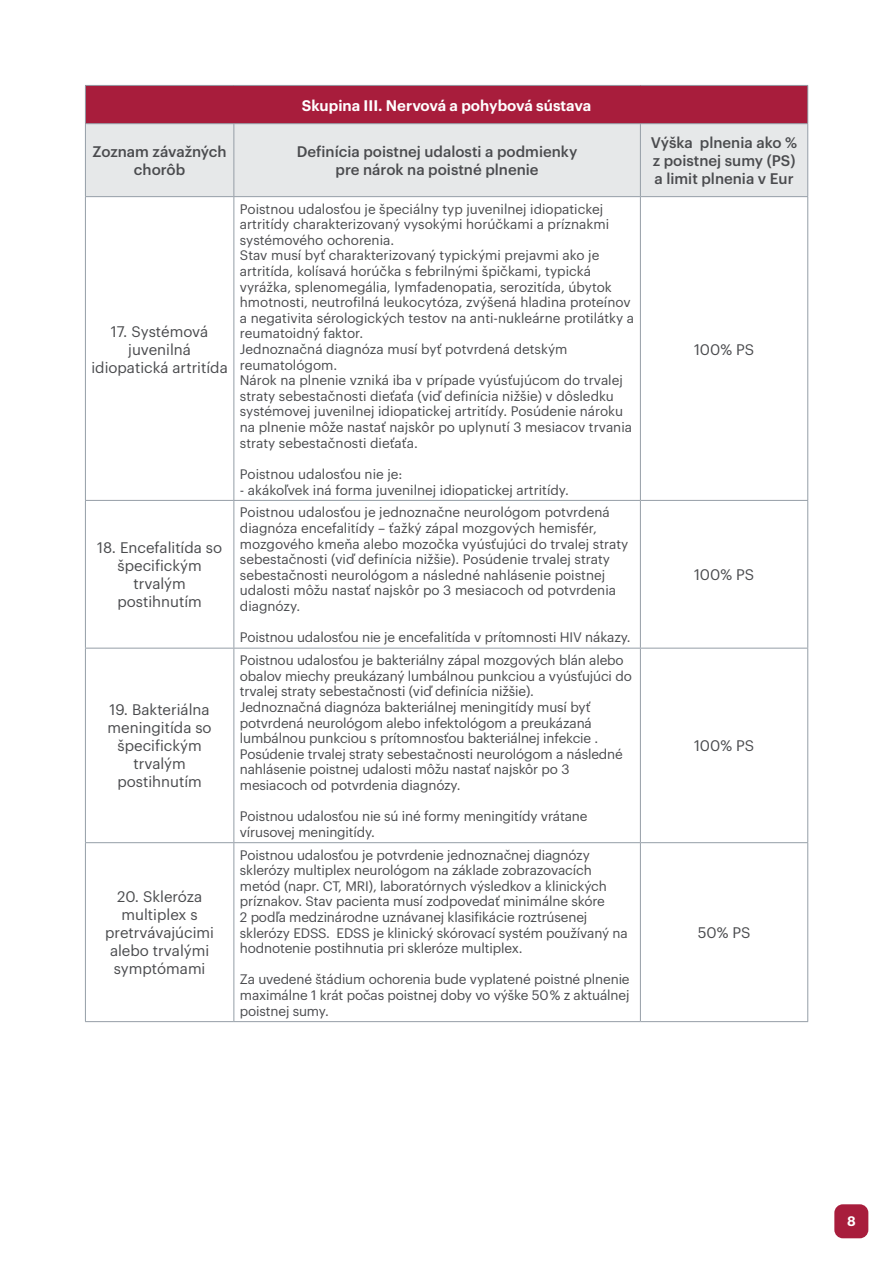
<style>
.page{position:relative;width:893px;height:1263px;background:#fff}
.page>*{position:absolute;margin:0;border:0;box-sizing:border-box;transform-origin:0 0}
.t1{font:15px/18px "Graphik";color:#4a4b4e;text-align:center}
.t2{font:500 15px/18px "Graphik";color:#4a4b4e;text-align:center}
.t3{font:600 15px "Graphik";color:#fff}
.t4{font:13.5px/15.6px "Graphik";letter-spacing:-.005em;color:#4a4b4e}
.t5{font:600 13.5px "Graphik";color:#fff}
</style>
<div class="page">
<div style="left:834px;top:1204px;width:34px;height:34px;background:#a81d3c;border-radius:9px"></div>
<div style="left:85px;top:85px;width:723px;height:39px;background:#a81d3c"></div>
<div style="left:86px;top:124px;width:721px;height:72px;background:#e6e8e9"></div>
<hr style="left:85px;top:85px;width:149px;height:1px;background:#959ea7">
<hr style="left:85px;top:86px;width:1px;height:37px;background:#959ea7">
<hr style="left:234px;top:85px;width:406px;height:1px;background:#959ea7">
<hr style="left:640px;top:85px;width:168px;height:1px;background:#959ea7">
<hr style="left:807px;top:86px;width:1px;height:37px;background:#959ea7">
<hr style="left:85px;top:123px;width:149px;height:1px;background:#959ea7">
<hr style="left:85px;top:124px;width:1px;height:72px;background:#959ea7">
<hr style="left:234px;top:123px;width:406px;height:1px;background:#959ea7">
<hr style="left:233px;top:124px;width:1px;height:72px;background:#959ea7">
<hr style="left:640px;top:123px;width:168px;height:1px;background:#959ea7">
<hr style="left:640px;top:124px;width:1px;height:72px;background:#959ea7">
<hr style="left:807px;top:124px;width:1px;height:72px;background:#959ea7">
<hr style="left:85px;top:196px;width:149px;height:1px;background:#959ea7">
<hr style="left:85px;top:197px;width:1px;height:303px;background:#959ea7">
<hr style="left:234px;top:196px;width:406px;height:1px;background:#959ea7">
<hr style="left:233px;top:197px;width:1px;height:303px;background:#959ea7">
<hr style="left:640px;top:196px;width:168px;height:1px;background:#959ea7">
<hr style="left:640px;top:197px;width:1px;height:303px;background:#959ea7">
<hr style="left:807px;top:197px;width:1px;height:303px;background:#959ea7">
<hr style="left:85px;top:500px;width:149px;height:1px;background:#959ea7">
<hr style="left:85px;top:501px;width:1px;height:147px;background:#959ea7">
<hr style="left:234px;top:500px;width:406px;height:1px;background:#959ea7">
<hr style="left:233px;top:501px;width:1px;height:147px;background:#959ea7">
<hr style="left:640px;top:500px;width:168px;height:1px;background:#959ea7">
<hr style="left:640px;top:501px;width:1px;height:147px;background:#959ea7">
<hr style="left:807px;top:501px;width:1px;height:147px;background:#959ea7">
<hr style="left:85px;top:648px;width:149px;height:1px;background:#959ea7">
<hr style="left:85px;top:648px;width:1px;height:194px;background:#959ea7">
<hr style="left:234px;top:648px;width:406px;height:1px;background:#959ea7">
<hr style="left:233px;top:648px;width:1px;height:194px;background:#959ea7">
<hr style="left:640px;top:648px;width:168px;height:1px;background:#959ea7">
<hr style="left:640px;top:648px;width:1px;height:194px;background:#959ea7">
<hr style="left:807px;top:648px;width:1px;height:194px;background:#959ea7">
<hr style="left:85px;top:842px;width:149px;height:1px;background:#959ea7">
<hr style="left:85px;top:843px;width:1px;height:178px;background:#959ea7">
<hr style="left:234px;top:842px;width:406px;height:1px;background:#959ea7">
<hr style="left:233px;top:843px;width:1px;height:178px;background:#959ea7">
<hr style="left:640px;top:842px;width:168px;height:1px;background:#959ea7">
<hr style="left:640px;top:843px;width:1px;height:178px;background:#959ea7">
<hr style="left:807px;top:843px;width:1px;height:178px;background:#959ea7">
<hr style="left:85px;top:1021px;width:149px;height:1px;background:#959ea7">
<hr style="left:234px;top:1021px;width:406px;height:1px;background:#959ea7">
<hr style="left:640px;top:1021px;width:168px;height:1px;background:#959ea7">
<p class="t3" style="left:302px;top:94px;width:291px">Skupina III. Nervová a pohybová sústava</p>
<p class="t2" style="left:93px;top:141px;width:136px">Zoznam závažných chorôb</p>
<p class="t2" style="left:297px;top:141px;width:282px">Definícia poistnej udalosti a podmienky pre nárok na poistné plnenie</p>
<p class="t2" style="left:651px;top:132px;width:148px;text-align:left">Výška plnenia ako % z poistnej sumy (PS) a limit plnenia v Eur</p>
<p class="t1" style="left:91px;top:321px;width:138px">17. Systémová juvenilná idiopatická artritída</p>
<p class="t1" style="left:97px;top:538px;width:127px">18. Encefalitída so špecifickým trvalým postihnutím</p>
<p class="t1" style="left:108px;top:700px;width:106px">19. Bakteriálna meningitída so špecifickým trvalým postihnutím</p>
<p class="t1" style="left:105px;top:886px;width:110px">20. Skleróza multiplex s pretrvávajúcimi alebo trvalými symptómami</p>
<p class="t4" style="left:240px;top:200px;width:396px">Poistnou udalosťou je špeciálny typ juvenilnej idiopatickej artritídy charakterizovaný vysokými horúčkami a príznakmi systémového ochorenia.<br>Stav musí byť charakterizovaný typickými prejavmi ako je artritída, kolísavá horúčka s febrilnými špičkami, typická vyrážka, splenomegália, lymfadenopatia, serozitída, úbytok hmotnosti, neutrofilná leukocytóza, zvýšená hladina proteínov a negativita sérologických testov na anti-nukleárne protilátky a reumatoidný faktor.<br>Jednoznačná diagnóza musí byť potvrdená detským reumatológom.<br>Nárok na plnenie vzniká iba v prípade vyúsťujúcom do trvalej straty sebestačnosti dieťaťa (viď definícia nižšie) v dôsledku systémovej juvenilnej idiopatickej artritídy. Posúdenie nároku na plnenie môže nastať najskôr po uplynutí 3 mesiacov trvania straty sebestačnosti dieťaťa.</p>
<p class="t4" style="left:240px;top:465px;width:164px">Poistnou udalosťou nie je:</p>
<p class="t4" style="left:240px;top:481px;width:331px">- akákoľvek iná forma juvenilnej idiopatickej artritídy.</p>
<p class="t4" style="left:240px;top:503px;width:390px">Poistnou udalosťou je jednoznačne neurológom potvrdená diagnóza encefalitídy – ťažký zápal mozgových hemisfér, mozgového kmeňa alebo mozočka vyúsťujúci do trvalej straty sebestačnosti (viď definícia nižšie). Posúdenie trvalej straty sebestačnosti neurológom a následné nahlásenie poistnej udalosti môžu nastať najskôr po 3 mesiacoch od potvrdenia diagnózy.</p>
<p class="t4" style="left:240px;top:628px;width:392px">Poistnou udalosťou nie je encefalitída v prítomnosti HIV nákazy.</p>
<p class="t4" style="left:240px;top:651px;width:393px">Poistnou udalosťou je bakteriálny zápal mozgových blán alebo obalov miechy preukázaný lumbálnou punkciou a vyúsťujúci do trvalej straty sebestačnosti (viď definícia nižšie).<br>Jednoznačná diagnóza bakteriálnej meningitídy musí byť potvrdená neurológom alebo infektológom a preukázaná lumbálnou punkciou s prítomnosťou bakteriálnej infekcie .<br>Posúdenie trvalej straty sebestačnosti neurológom a následné nahlásenie poistnej udalosti môžu nastať najskôr po 3 mesiacoch od potvrdenia diagnózy.</p>
<p class="t4" style="left:240px;top:807px;width:349px">Poistnou udalosťou nie sú iné formy meningitídy vrátane vírusovej meningitídy.</p>
<p class="t4" style="left:240px;top:846px;width:389px">Poistnou udalosťou je potvrdenie jednoznačnej diagnózy sklerózy multiplex neurológom na základe zobrazovacích metód (napr. CT, MRI), laboratórnych výsledkov a klinických príznakov. Stav pacienta musí zodpovedať minimálne skóre<br>2 podľa medzinárodne uznávanej klasifikácie roztrúsenej sklerózy EDSS. EDSS je klinický skórovací systém používaný na hodnotenie postihnutia pri skleróze multiplex.</p>
<p class="t4" style="left:240px;top:971px;width:391px;text-align:justify">Za uvedené štádium ochorenia bude vyplatené poistné plnenie maximálne 1 krát počas poistnej doby vo výške 50 % z aktuálnej poistnej sumy.</p>
<p class="t1" style="left:694px;top:339px;width:62px">100% PS</p>
<p class="t1" style="left:694px;top:565px;width:62px">100% PS</p>
<p class="t1" style="left:694px;top:736px;width:62px">100% PS</p>
<p class="t1" style="left:698px;top:922px;width:54px">50% PS</p>
<p class="t5" style="left:847px;top:1210px;width:10px">8</p>
</div>
